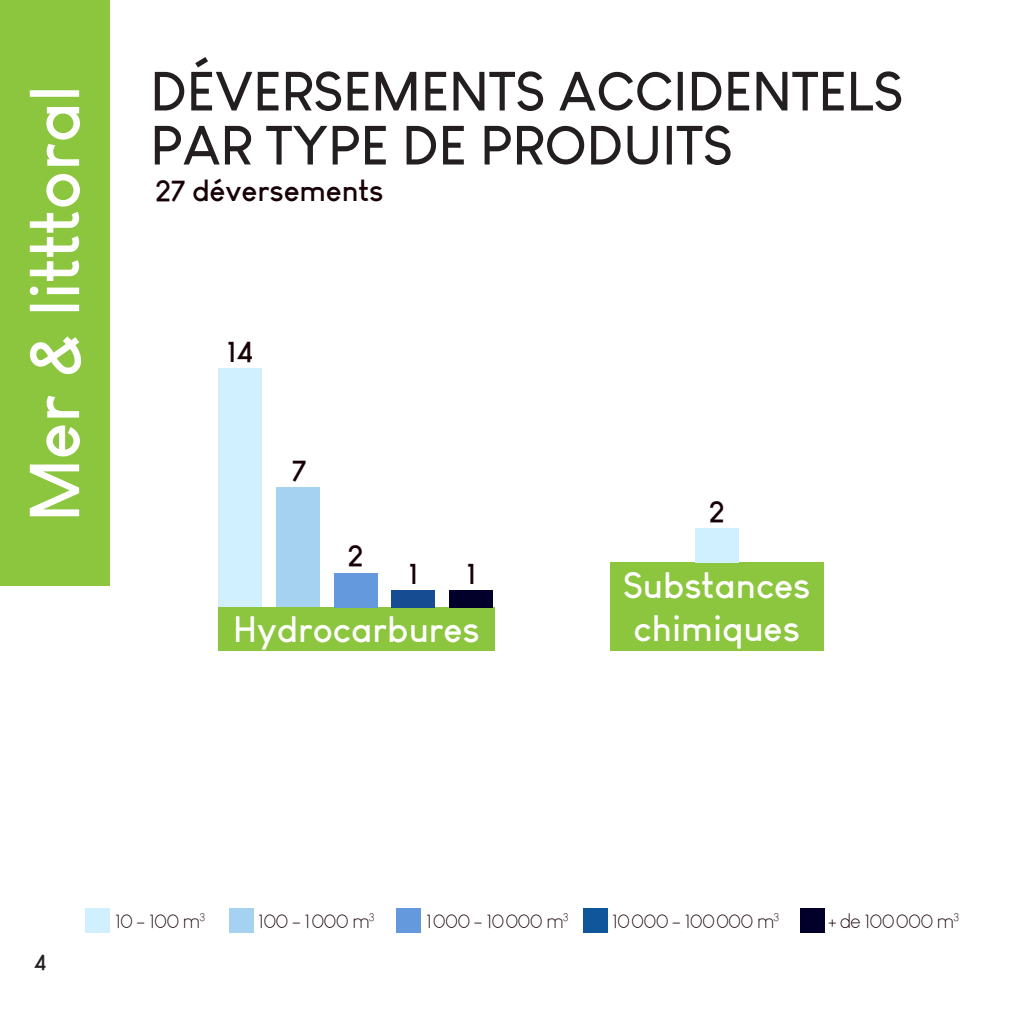
<style>
.page{position:relative;width:1021px;height:1021px;background:#fff}
.page>*{position:absolute;margin:0;border:0;box-sizing:border-box;transform-origin:0 0}
.t1{font:700 69px "Louis George Cafe";color:#fff}
.t2{font:700 54px/54px "Louis George Cafe";color:#231f20}
.t3{font:700 36px/43.2px "Louis George Cafe";color:#fff}
.t4{font:700 30px "Louis George Cafe";color:#180106}
.t5{font:700 22.5px "Louis George Cafe";color:#231f20}
.t6{font:300 20.7px "Louis George Cafe";letter-spacing:-.04em;color:#180106}
</style>
<div class="page">
<div style="left:229px;top:907px;width:24px;height:25px;background:#a5d2f0"></div>
<div style="left:85px;top:907px;width:25px;height:25px;background:#d1f0ff"></div>
<div style="left:396px;top:907px;width:25px;height:25px;background:#6499de"></div>
<div style="left:800px;top:907px;width:24px;height:25px;background:#02002a"></div>
<div style="left:583px;top:907px;width:24px;height:25px;background:#10569a"></div>
<div style="left:218px;top:607px;width:276px;height:43px;background:#8bc63e"></div>
<div style="left:610px;top:562px;width:213px;height:88px;background:#8bc63e"></div>
<div style="left:695px;top:528px;width:43px;height:34px;background:#d1f0ff"></div>
<div style="left:392px;top:590px;width:43px;height:17px;background:#164c92"></div>
<div style="left:449px;top:590px;width:44px;height:17px;background:#02002a"></div>
<div style="left:334px;top:573px;width:43px;height:34px;background:#6499de"></div>
<div style="left:276px;top:488px;width:43px;height:119px;background:#a5d2f0"></div>
<div style="left:218px;top:369px;width:43px;height:238px;background:#d1f0ff"></div>
<div style="left:0;top:0;width:109px;height:585px;background:#8bc63e"></div>
<p class="t1" style="left:11px;top:522px;width:438px;rotate:-90deg">Mer &amp; litttoral</p>
<p class="t2" style="left:150px;top:63px;width:754px">DÉVERSEMENTS ACCIDENTELS<br>PAR TYPE DE PRODUITS</p>
<p class="t4" style="left:155px;top:172px;width:230px">27 déversements</p>
<p class="t4" style="left:226px;top:332px;width:28px">14</p>
<p class="t4" style="left:292px;top:451px;width:16px">7</p>
<p class="t4" style="left:347px;top:536px;width:17px">2</p>
<p class="t4" style="left:408px;top:554px;width:12px">1</p>
<p class="t4" style="left:466px;top:554px;width:12px">1</p>
<p class="t3" style="left:233px;top:606px;width:248px">Hydrocarbures</p>
<p class="t4" style="left:708px;top:492px;width:17px">2</p>
<p class="t3" style="left:623px;top:562px;width:189px">Substances chimiques</p>
<p class="t5" style="left:34px;top:947px;width:14px">4</p>
<p class="t6" style="left:115px;top:908px;width:92px">10 - 100 m<sup>3</sup></p>
<p class="t6" style="left:612px;top:908px;width:169px">10000 - 100000 m<sup>3</sup></p>
<p class="t6" style="left:258px;top:908px;width:118px">100 - 1000 m<sup>3</sup></p>
<p class="t6" style="left:426px;top:908px;width:144px">1000 - 10000 m<sup>3</sup></p>
<p class="t6" style="left:828px;top:908px;width:133px">+ de 100000 m<sup>3</sup></p>
</div>
